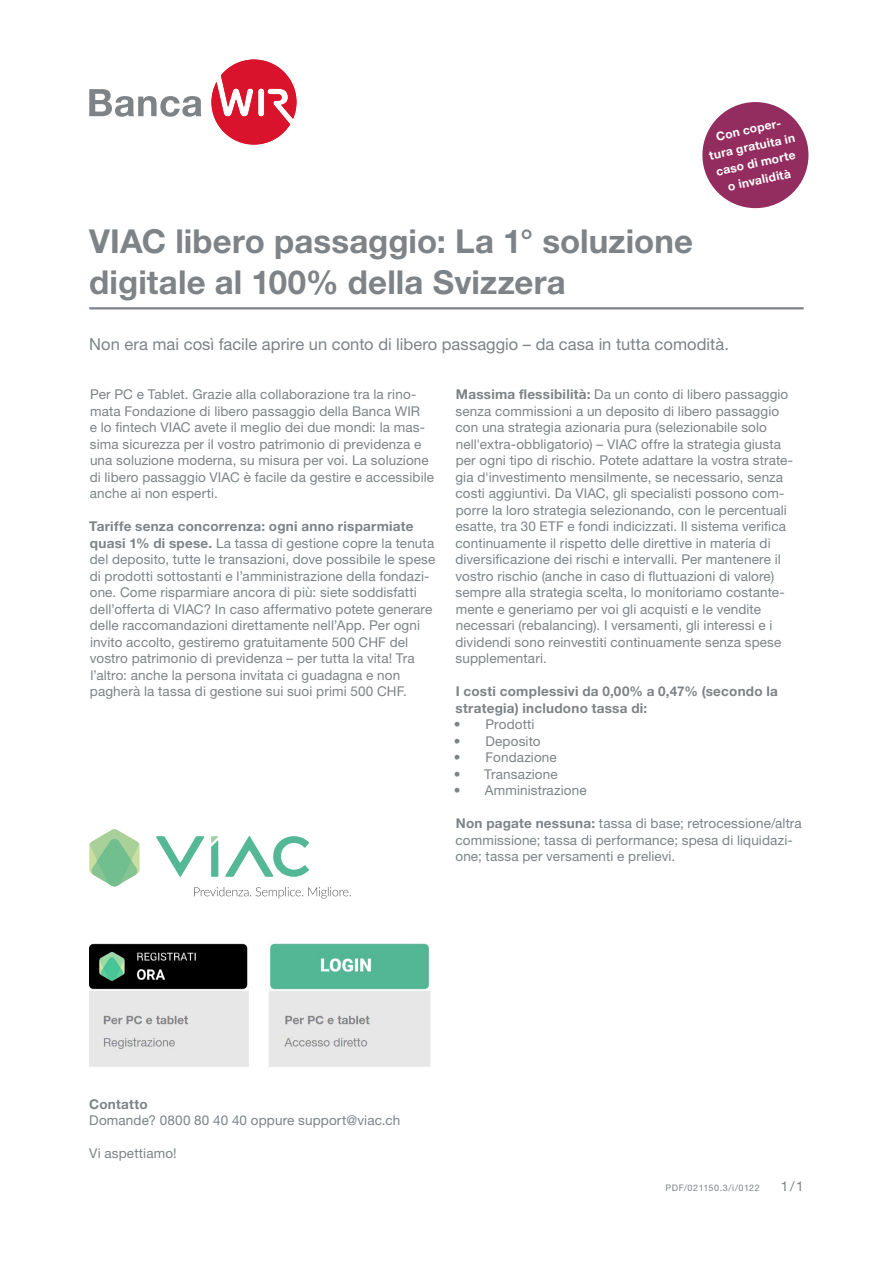
<style>
.page{position:relative;width:893px;height:1263px;background:#fff}
.page>*{position:absolute;margin:0;border:0;box-sizing:border-box;transform-origin:0 0}
.t1{font:700 33px/41.2px "Helvetica Neue LT Pro";letter-spacing:.005em;color:#7d8386}
.t2{font:16.5px "Helvetica Neue LT Pro";color:#7d8386}
.t3{font:13.5px/16.5px "Helvetica Neue LT Pro";letter-spacing:.01em;color:#7d8386}
.t4{font:700 13.5px/16.5px "Helvetica Neue LT Pro";letter-spacing:.02em;color:#7d8386}
.t5{font:700 12px/17.1px "Helvetica Neue LT Std";color:#fff;text-align:center}
.t6{font:9px "Helvetica Neue LT Pro";letter-spacing:.05em;color:#7d8386}
.s1{font-weight:700}
</style>
<div class="page">
<hr style="left:89px;top:307px;width:715px;height:2px;background:#7d8386">
<img style="left:89px;top:943px;width:342px;height:124px">
<svg style="left:156px;top:836px;width:48px;height:41px"></svg>
<svg style="left:225px;top:836px;width:84px;height:41px"></svg>
<svg style="left:211px;top:836px;width:7px;height:41px"></svg>
<svg style="left:194px;top:887px;width:157px;height:12px"></svg>
<svg style="left:89px;top:829px;width:51px;height:58px"></svg>
<div style="left:702px;top:102px;width:106px;height:106px;background:#942d5f;border-radius:50%"></div>
<svg style="left:211px;top:60px;width:85px;height:85px"></svg>
<svg style="left:89px;top:89px;width:112px;height:28px"></svg>
<h1 class="t1" style="left:89px;top:220px;width:605px">VIAC libero passaggio: La 1° soluzione digitale al 100% della Svizzera</h1>
<p class="t5" style="left:704px;top:130px;width:89px;rotate:-12deg">Con coper&shy;tura gratuita in caso di morte o invalidità</p>
<p class="t2" style="left:89px;top:334px;width:641px">Non era mai così facile aprire un conto di libero passaggio – da casa in tutta comodità.</p>
<p class="t3" style="left:90px;top:386px;width:346px">Per PC e Tablet. Grazie alla collaborazione tra la rino&shy;mata Fondazione di libero passaggio della Banca WIR<br>e lo fintech VIAC avete il meglio dei due mondi: la mas&shy;sima sicurezza per il vostro patrimonio di previdenza e una soluzione moderna, su misura per voi. La soluzione di libero passaggio VIAC è facile da gestire e accessibile anche ai non esperti.</p>
<p class="t3" style="left:89px;top:518px;width:348px"><span class="s1">Tariffe senza concorrenza: ogni anno risparmiate quasi 1% di spese.</span> La tassa di gestione copre la tenuta del deposito, tutte le transazioni, dove possibile le spese di prodotti sottostanti e l’amministrazione della fondazi&shy;one. Come risparmiare ancora di più: siete soddisfatti dell’offerta di VIAC? In caso affermativo potete generare delle raccomandazioni direttamente nell’App. Per ogni invito accolto, gestiremo gratuitamente 500 CHF del vostro patrimonio di previdenza – per tutta la vita! Tra l’altro: anche la persona invitata ci guadagna e non pagherà la tassa di gestione sui suoi primi 500 CHF.</p>
<p class="t3" style="left:455px;top:386px;width:339px"><span class="s1">Massima flessibilità:</span> Da un conto di libero passaggio senza commissioni a un deposito di libero passaggio con una strategia azionaria pura (selezionabile solo nell'extra-obbligatorio) – VIAC offre la strategia giusta per ogni tipo di rischio. Potete adattare la vostra strate&shy;gia d'investimento mensilmente, se necessario, senza costi aggiuntivi. Da VIAC, gli specialisti possono com&shy;porre la loro strategia selezionando, con le percentuali esatte, tra 30 ETF e fondi indicizzati. Il sistema verifica continuamente il rispetto delle direttive in materia di diversificazione dei rischi e intervalli. Per mantenere il vostro rischio (anche in caso di fluttuazioni di valore) sempre alla strategia scelta, lo monitoriamo costante&shy;mente e generiamo per voi gli acquisti e le vendite necessari (rebalancing). I versamenti, gli interessi e i dividendi sono reinvestiti continuamente senza spese supplementari.</p>
<p class="t4" style="left:456px;top:683px;width:324px">I costi complessivi da 0,00% a 0,47% (secondo la strategia) includono tassa di:</p>
<p class="t3" style="left:454px;top:716px;width:82px">• Prodotti</p>
<p class="t3" style="left:454px;top:732px;width:88px">• Deposito</p>
<p class="t3" style="left:454px;top:749px;width:105px">• Fondazione</p>
<p class="t3" style="left:454px;top:765px;width:106px">• Transazione</p>
<p class="t3" style="left:454px;top:782px;width:134px">• Amministrazione</p>
<p class="t3" style="left:455px;top:815px;width:348px"><span class="s1">Non pagate nessuna:</span> tassa di base; retrocessione/altra commissione; tassa di performance; spesa di liquidazi&shy;one; tassa per versamenti e prelievi.</p>
<p class="t4" style="left:89px;top:1095px;width:60px">Contatto</p>
<p class="t3" style="left:89px;top:1112px;width:313px">Domande? 0800 80 40 40 oppure support@viac.ch</p>
<p class="t3" style="left:89px;top:1145px;width:89px">Vi aspettiamo!</p>
<p class="t6" style="left:665px;top:1182px;width:96px">PDF/021150.3/i/0122</p>
<p class="t3" style="left:781px;top:1178px;width:24px">1/1</p>
</div>
